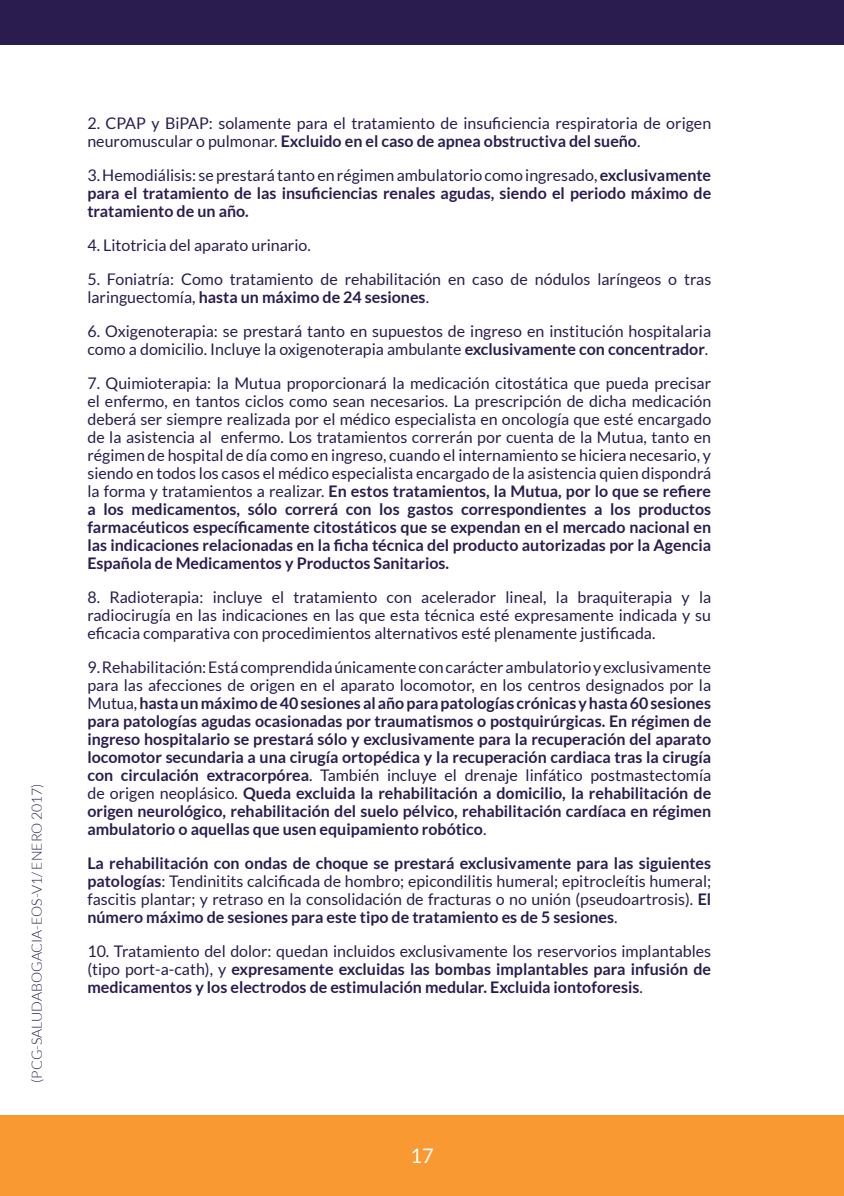
<style>
.page{position:relative;width:844px;height:1196px;background:#fff}
.page>*{position:absolute;margin:0;border:0;box-sizing:border-box;transform-origin:0 0}
.t1{font:20px "Lato";color:#fff}
.t2{font:16px/18px "Lato";color:#2a1c4f}
.t3{font:700 16px/18px "Lato";color:#2a1c4f;text-align:justify}
.t4{font:300 14px "Lato";color:#2a1c4f}
.s1{font-weight:700}
.s2{font-weight:400}
</style>
<div class="page">
<div style="left:0;top:1115px;width:844px;height:80px;background:#f89932"></div>
<div style="left:0;top:0;width:844px;height:45px;background:#2a1c4f"></div>
<p class="t4" style="left:29px;top:1082px;width:301px;rotate:-90deg">(PCG-SALUDABOGACIA-EOS-V1/ ENERO 2017)</p>
<p class="t2" style="left:87px;top:114px;width:625px">2. CPAP y BiPAP: solamente para el tratamiento de insuficiencia respiratoria de origen neuromuscular o pulmonar. <span class="s1">Excluido en el caso de apnea obstructiva del sueño</span>.</p>
<p class="t3" style="left:87px;top:166px;width:625px"><span class="s2">3. Hemodiálisis: se prestará tanto en régimen ambulatorio como ingresado,</span> exclusivamente para el tratamiento de las insuficiencias renales agudas, siendo el periodo máximo de tratamiento de un año.</p>
<p class="t2" style="left:87px;top:236px;width:225px">4. Litotricia del aparato urinario.</p>
<p class="t2" style="left:87px;top:270px;width:625px">5. Foniatría: Como tratamiento de rehabilitación en caso de nódulos laríngeos o tras laringuectomía, <span class="s1">hasta un máximo de 24 sesiones</span>.</p>
<p class="t2" style="left:87px;top:322px;width:625px">6. Oxigenoterapia: se prestará tanto en supuestos de ingreso en institución hospitalaria como a domicilio. Incluye la oxigenoterapia ambulante <span class="s1">exclusivamente con concentrador</span>.</p>
<p class="t2" style="left:87px;top:374px;width:625px;text-align:justify">7. Quimioterapia: la Mutua proporcionará la medicación citostática que pueda precisar el enfermo, en tantos ciclos como sean necesarios. La prescripción de dicha medicación deberá ser siempre realizada por el médico especialista en oncología que esté encargado de la asistencia al enfermo. Los tratamientos correrán por cuenta de la Mutua, tanto en régimen de hospital de día como en ingreso, cuando el internamiento se hiciera necesario, y siendo en todos los casos el médico especialista encargado de la asistencia quien dispondrá la forma y tratamientos a realizar. <span class="s1">En estos tratamientos, la Mutua, por lo que se refiere a los medicamentos, sólo correrá con los gastos correspondientes a los productos farmacéuticos específicamente citostáticos que se expendan en el mercado nacional en las indicaciones relacionadas en la ficha técnica del producto autorizadas por la Agencia Española de Medicamentos y Productos Sanitarios.</span></p>
<p class="t2" style="left:87px;top:588px;width:625px;text-align:justify">8. Radioterapia: incluye el tratamiento con acelerador lineal, la braquiterapia y la radiocirugía en las indicaciones en las que esta técnica esté expresamente indicada y su eficacia comparativa con procedimientos alternativos esté plenamente justificada.</p>
<p class="t3" style="left:87px;top:658px;width:625px"><span class="s2">9. Rehabilitación: Está comprendida únicamente con carácter ambulatorio y exclusivamente para las afecciones de origen en el aparato locomotor, en los centros designados por la Mutua,</span> hasta un máximo de 40 sesiones al año para patologías crónicas y hasta 60 sesiones para patologías agudas ocasionadas por traumatismos o postquirúrgicas. En régimen de ingreso hospitalario se prestará sólo y exclusivamente para la recuperación del aparato locomotor secundaria a una cirugía ortopédica y la recuperación cardiaca tras la cirugía con circulación extracorpórea<span class="s2">. También incluye el drenaje linfático postmastectomía de origen neoplásico.</span> Queda excluida la rehabilitación a domicilio, la rehabilitación de origen neurológico, rehabilitación del suelo pélvico, rehabilitación cardíaca en régimen ambulatorio o aquellas que usen equipamiento robótico<span class="s2">.</span></p>
<p class="t2" style="left:87px;top:854px;width:625px;text-align:justify"><span class="s1">La rehabilitación con ondas de choque se prestará exclusivamente para las siguientes patologías</span>: Tendinitits calcificada de hombro; epicondilitis humeral; epitrocleítis humeral; fascitis plantar; y retraso en la consolidación de fracturas o no unión (pseudoartrosis). <span class="s1">El número máximo de sesiones para este tipo de tratamiento es de 5 sesiones</span>.</p>
<p class="t3" style="left:87px;top:942px;width:625px"><span class="s2">10. Tratamiento del dolor: quedan incluidos exclusivamente los reservorios implantables (tipo port-a-cath), y</span> expresamente excluidas las bombas implantables para infusión de medicamentos y los electrodos de estimulación medular. Excluida iontoforesis<span class="s2">.</span></p>
<p class="t1" style="left:410px;top:1144px;width:25px">17</p>
</div>
